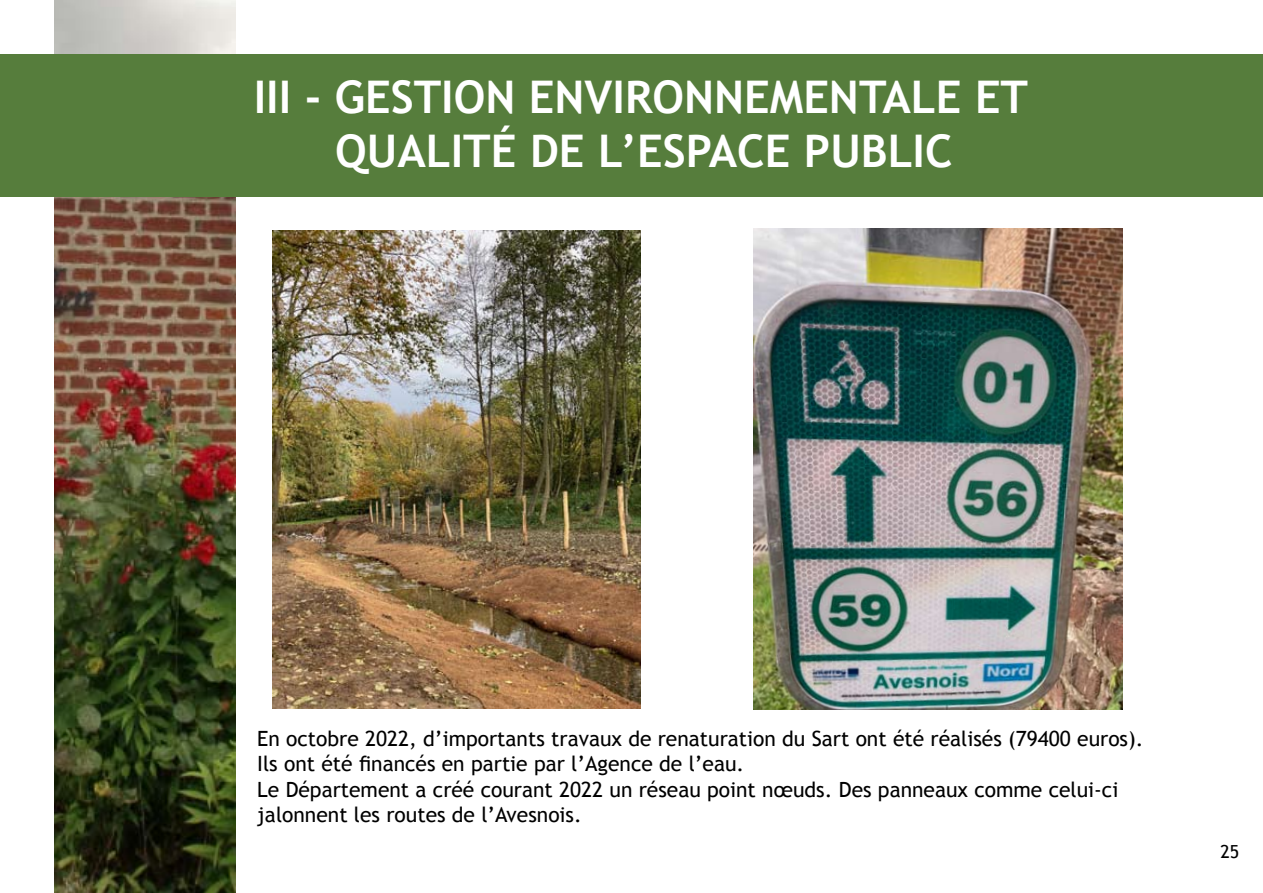
<style>
.page{position:relative;width:1263px;height:893px;background:#fff}
.page>*{position:absolute;margin:0;border:0;box-sizing:border-box;transform-origin:0 0}
.t1{font:700 45px/54px "Trebuchet MS";color:#fff;text-align:center}
.t2{font:21px/25.2px "Trebuchet MS";color:#000}
.t3{font:18px "Trebuchet MS";color:#000}
</style>
<div class="page">
<img style="left:272px;top:231px;width:368px;height:477px">
<img style="left:754px;top:229px;width:369px;height:480px">
<img style="left:54px;top:0;width:181px;height:893px">
<div style="left:0;top:54px;width:1263px;height:142px;background:#567d3c"></div>
<h1 class="t1" style="left:254px;top:70px;width:776px">III - GESTION ENVIRONNEMENTALE ET<br>QUALITÉ DE L’ESPACE PUBLIC</h1>
<p class="t2" style="left:257px;top:726px;width:888px">En octobre 2022, d’importants travaux de renaturation du Sart ont été réalisés (79400 euros).<br>Ils ont été financés en partie par l’Agence de l’eau.<br>Le Département a créé courant 2022 un réseau point nœuds. Des panneaux comme celui-ci jalonnent les routes de l’Avesnois.</p>
<p class="t3" style="left:1220px;top:841px;width:20px">25</p>
</div>
